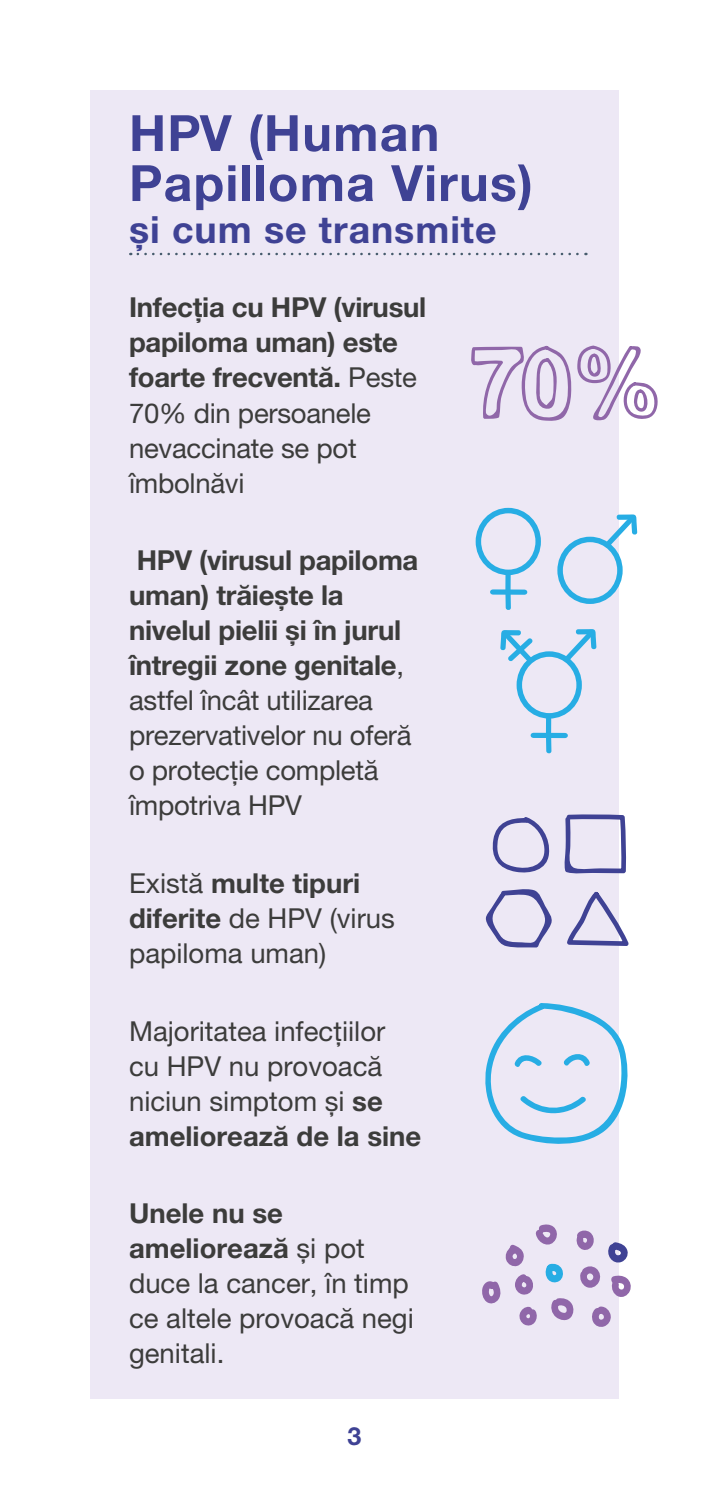
<style>
.page{position:relative;width:709px;height:1489px;background:#fff}
.page>*{position:absolute;margin:0;border:0;box-sizing:border-box;transform-origin:0 0}
.t1{font:700 50px/50px "Helvetica Neue LT Pro";letter-spacing:.025em;color:#3f4294}
.t2{font:700 37.5px "Helvetica Neue LT Pro";letter-spacing:.025em;color:#3f4294}
.t3{font:700 27.5px/35px "Helvetica Neue LT Pro";letter-spacing:-.01em;color:#3c3c3b}
.t4{font:27.5px/35px "Helvetica Neue LT Pro";color:#3c3c3b}
.t5{font:700 25px "Helvetica Neue LT Pro";color:#3f4294}
.s1{font-weight:400}
.s2{font-weight:700}
</style>
<div class="page">
<div style="left:90px;top:90px;width:529px;height:1308px;background:#ede8f5"></div>
<svg style="left:138px;top:253px;width:448px;height:2px"></svg>
<svg style="left:492px;top:817px;width:58px;height:56px"></svg>
<svg style="left:564px;top:814px;width:62px;height:60px"></svg>
<svg style="left:485px;top:889px;width:67px;height:59px"></svg>
<svg style="left:567px;top:891px;width:62px;height:55px"></svg>
<svg style="left:485px;top:1003px;width:143px;height:141px"></svg>
<svg style="left:482px;top:1224px;width:149px;height:103px"></svg>
<svg style="left:471px;top:345px;width:100px;height:76px"></svg>
<svg style="left:577px;top:345px;width:81px;height:76px"></svg>
<svg style="left:603px;top:514px;width:34px;height:35px"></svg>
<svg style="left:562px;top:629px;width:34px;height:34px"></svg>
<svg style="left:490px;top:589px;width:38px;height:5px"></svg>
<div style="left:505px;top:570px;width:6px;height:41px;background:#27ade4;border-radius:3px"></div>
<svg style="left:530px;top:732px;width:38px;height:6px"></svg>
<div style="left:546px;top:713px;width:5px;height:41px;background:#27ade4;border-radius:3px"></div>
<div style="left:475px;top:508px;width:66px;height:67px;border:5px solid #27ade4;border-radius:50%"></div>
<div style="left:557px;top:536px;width:65px;height:68px;border:5px solid #27ade4;border-radius:50%"></div>
<div style="left:516px;top:651px;width:66px;height:67px;border:5px solid #27ade4;border-radius:50%"></div>
<svg style="left:500px;top:630px;width:34px;height:34px"></svg>
<h1 class="t1" style="left:129px;top:107px;width:405px">HPV (Human<br>Papilloma Virus)</h1>
<h2 class="t2" style="left:129px;top:206px;width:369px">și cum se transmite</h2>
<p class="t3" style="left:129px;top:289px;width:299px">Infecția cu HPV (virusul papiloma uman) este foarte frecventă. <span class="s1">Peste<br>70% din persoanele nevaccinate se pot îmbolnăvi</span></p>
<p class="t3" style="left:129px;top:542px;width:291px">HPV (virusul papiloma uman) trăiește la nivelul pielii și în jurul întregii zone genitale<span class="s1">, astfel încât utilizarea prezervativelor nu oferă o protecție completă împotriva HPV</span></p>
<p class="t4" style="left:129px;top:865px;width:267px">Există <span class="s2">multe tipuri diferite</span> de HPV (virus papiloma uman)</p>
<p class="t4" style="left:129px;top:1012px;width:294px">Majoritatea infecțiilor cu HPV nu provoacă niciun simptom și <span class="s2">se ameliorează de la sine</span></p>
<p class="t4" style="left:129px;top:1195px;width:286px"><span class="s2">Unele nu se ameliorează</span> și pot duce la cancer, în timp ce altele provoacă negi genitali.</p>
<p class="t5" style="left:347px;top:1420px;width:15px">3</p>
</div>
